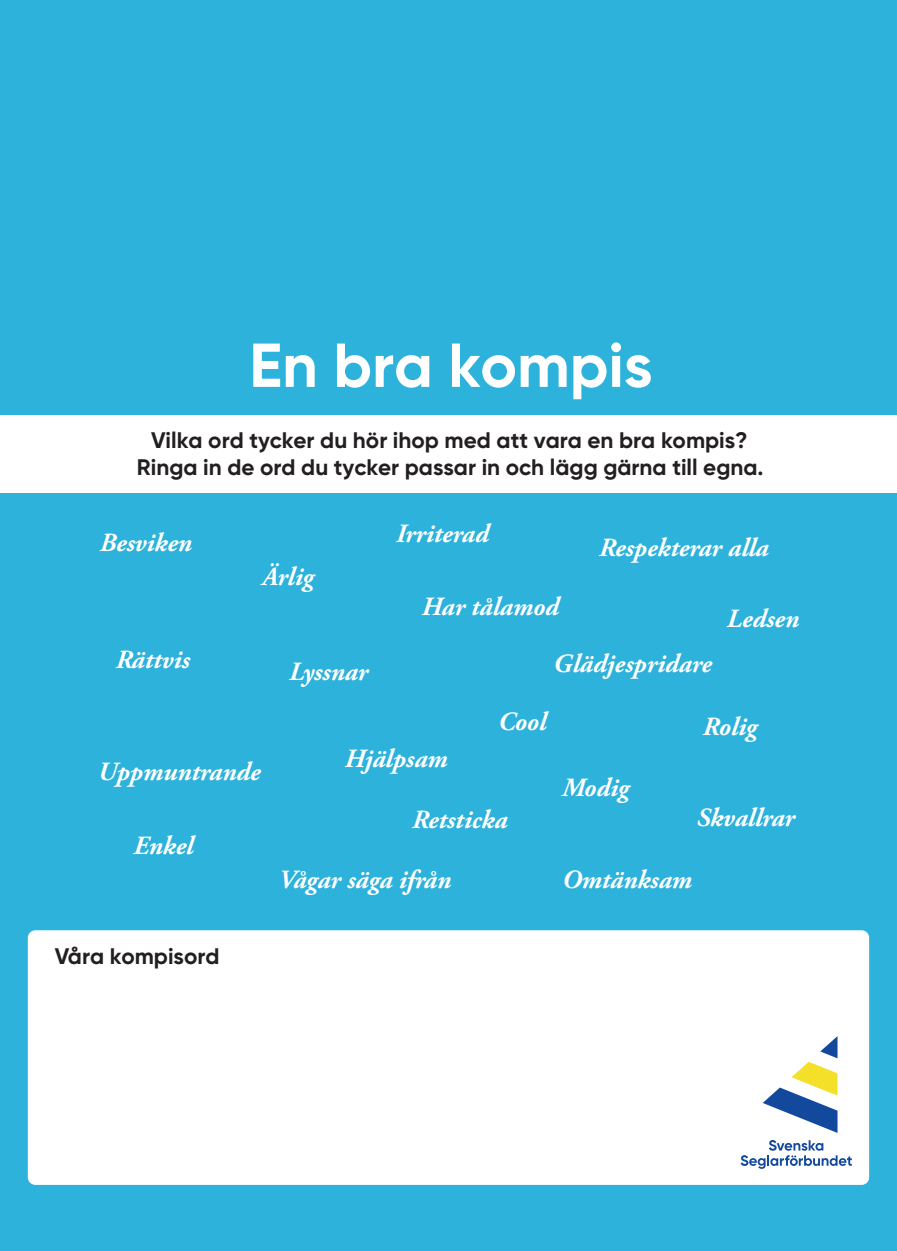
<style>
.page{position:relative;width:897px;height:1251px;background:#fff}
.page>*{position:absolute;margin:0;border:0;box-sizing:border-box;transform-origin:0 0}
.t1{font:700 61.88px "Gilroy";color:#fff}
.t2{font:italic 700 26.25px "Adobe Garamond Pro";color:#fff}
.t3{font:700 22.5px/27px "Gilroy";color:#231f20;text-align:center}
</style>
<div class="page">
<div style="left:0;top:0;width:896px;height:1251px;background:#2db2dc"></div>
<div style="left:28px;top:930px;width:841px;height:255px;background:#fff;border-radius:8px"></div>
<div style="left:0;top:415px;width:896px;height:78px;background:#fff"></div>
<svg style="left:762px;top:1036px;width:75px;height:97px"></svg>
<svg style="left:740px;top:1140px;width:111px;height:29px"></svg>
<h1 class="t1" style="left:249px;top:326px;width:405px">En bra kompis</h1>
<p class="t3" style="left:137px;top:427px;width:628px">Vilka ord tycker du hör ihop med att vara en bra kompis?<br>Ringa in de ord du tycker passar in och lägg gärna till egna.</p>
<p class="t2" style="left:100px;top:528px;width:94px">Besviken</p>
<p class="t2" style="left:116px;top:644px;width:76px">Rättvis</p>
<p class="t2" style="left:262px;top:561px;width:53px">Ärlig</p>
<p class="t2" style="left:289px;top:657px;width:81px">Lyssnar</p>
<p class="t2" style="left:396px;top:519px;width:94px">Irriterad</p>
<p class="t2" style="left:422px;top:591px;width:138px">Har tålamod</p>
<p class="t2" style="left:599px;top:533px;width:171px">Respekterar alla</p>
<p class="t2" style="left:726px;top:604px;width:74px">Ledsen</p>
<p class="t2" style="left:553px;top:648px;width:160px">Glädjespridare</p>
<p class="t2" style="left:498px;top:706px;width:50px">Cool</p>
<p class="t2" style="left:703px;top:712px;width:56px">Rolig</p>
<p class="t2" style="left:98px;top:756px;width:164px">Uppmuntrande</p>
<p class="t2" style="left:133px;top:830px;width:61px">Enkel</p>
<p class="t2" style="left:345px;top:744px;width:104px">Hjälpsam</p>
<p class="t2" style="left:562px;top:772px;width:68px">Modig</p>
<p class="t2" style="left:412px;top:804px;width:97px">Retsticka</p>
<p class="t2" style="left:696px;top:802px;width:100px">Skvallrar</p>
<p class="t2" style="left:278px;top:864px;width:174px">Vågar säga ifrån</p>
<p class="t2" style="left:562px;top:864px;width:131px">Omtänksam</p>
<p class="t3" style="left:55px;top:942px;width:166px">Våra kompisord</p>
</div>
